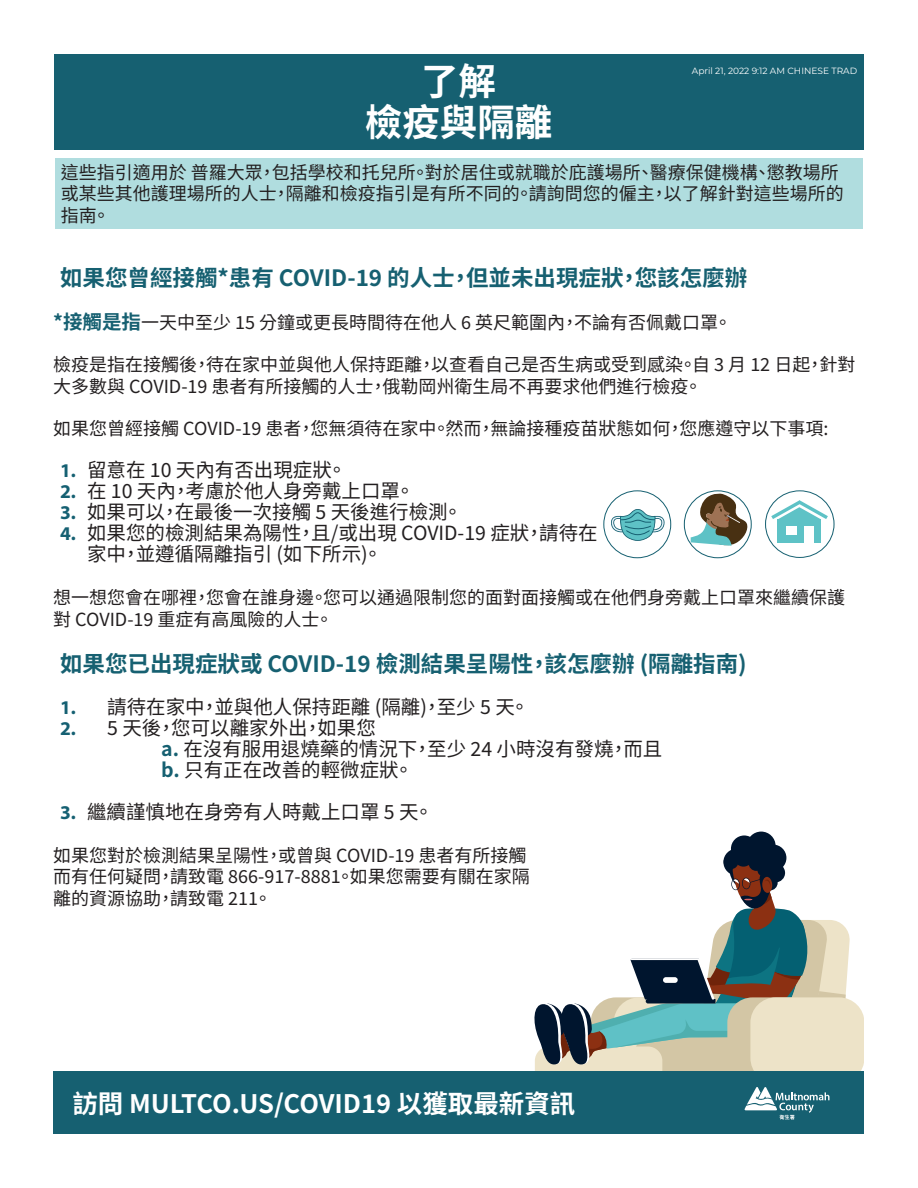
<style>
.page{position:relative;width:918px;height:1188px;background:#fff}
.page>*{position:absolute;margin:0;border:0;box-sizing:border-box;transform-origin:0 0}
.t1{font:700 37.5px "Noto Sans TC";color:#fff}
.t2{font:700 25.5px "Noto Sans TC";color:#fff}
.t3{font:700 22.5px "Noto Sans TC";color:#166071}
.t4{font:19.5px/21px "Noto Sans TC";color:#231f20}
.t5{font:18px/21.6px "Noto Sans TC";color:#231f20}
.t6{font:9px "Montserrat";color:#fff}
.s1{font-weight:700;font-size:19.5px;color:#166071}
.s2{font-family:"Myriad Pro";font-weight:700;color:#156072}
.s3{font-weight:700;color:#166071}
</style>
<div class="page">
<div style="left:54px;top:55px;width:810px;height:95px;background:#166071"></div>
<div style="left:54px;top:1071px;width:810px;height:63px;background:#166071"></div>
<svg style="left:745px;top:1087px;width:84px;height:33px"></svg>
<div style="left:55px;top:158px;width:807px;height:71px;background:#b0dddf"></div>
<div style="left:723px;top:849px;width:27px;height:26px;background:#3f4e61;border-radius:50%"></div>
<div style="left:747px;top:832px;width:29px;height:28px;background:#00152e;border-radius:50%"></div>
<div style="left:760px;top:845px;width:26px;height:26px;background:#00152e;border-radius:50%"></div>
<div style="left:731px;top:835px;width:27px;height:27px;background:#00152e;border-radius:50%"></div>
<svg style="left:534px;top:851px;width:329px;height:220px"></svg>
<div style="left:603px;top:490px;width:68px;height:68px;border:1px solid #166071;border-radius:50%"></div>
<svg style="left:611px;top:509px;width:54px;height:32px"></svg>
<svg style="left:684px;top:491px;width:67px;height:67px"></svg>
<div style="left:684px;top:490px;width:68px;height:68px;border:1px solid #166071;border-radius:50%"></div>
<svg style="left:691px;top:493px;width:58px;height:56px"></svg>
<div style="left:765px;top:490px;width:69px;height:68px;border:1px solid #166071;border-radius:50%"></div>
<div style="left:778px;top:519px;width:43px;height:24px;background:#5ec2c6"></div>
<svg style="left:771px;top:500px;width:57px;height:19px"></svg>
<div style="left:804px;top:526px;width:10px;height:17px;background:#fff"></div>
<div style="left:786px;top:526px;width:11px;height:9px;background:#fff"></div>
<p class="t1" style="left:421px;top:60px;width:76px">了解</p>
<p class="t1" style="left:365px;top:101px;width:189px">檢疫與隔離</p>
<p class="t6" style="left:692px;top:64px;width:167px">April 21, 2022 9:12 AM CHINESE TRAD</p>
<p class="t5" style="left:61px;top:162px;width:784px">這些指引適用於 普羅大眾，包括學校和托兒所。對於居住或就職於庇護場所、醫療保健機構、懲教場所或某些其他護理場所的人士，隔離和檢疫指引是有所不同的。請詢問您的僱主，以了解針對這些場所的指南。</p>
<p class="t3" style="left:60px;top:265px;width:689px">如果您曾經接觸*患有 COVID-19 的人士，但並未出現症狀，您該怎麼辦</p>
<p class="t5" style="left:53px;top:312px;width:680px"><span class="s1">*接觸是指</span>一天中至少 15 分鐘或更長時間待在他人 6 英尺範圍內，不論有否佩戴口罩。</p>
<p class="t5" style="left:53px;top:354px;width:804px">檢疫是指在接觸後，待在家中並與他人保持距離，以查看自己是否生病或受到感染。自 3 月 12 日起，針對大多數與 COVID-19 患者有所接觸的人士，俄勒岡州衛生局不再要求他們進行檢疫。</p>
<p class="t5" style="left:53px;top:418px;width:777px">如果您曾經接觸 COVID-19 患者，您無須待在家中。然而，無論接種疫苗狀態如何，您應遵守以下事項:</p>
<p class="t4" style="left:60px;top:460px;width:288px"><span class="s2">1.</span> 留意在 10 天內有否出現症狀。</p>
<p class="t4" style="left:60px;top:481px;width:356px"><span class="s2">2.</span> 在 10 天內，考慮於他人身旁戴上口罩。</p>
<p class="t4" style="left:60px;top:502px;width:404px"><span class="s2">3.</span> 如果可以，在最後一次接觸 5 天後進行檢測。</p>
<p class="t4" style="left:87px;top:523px;width:512px;text-indent:-27px"><span class="s2">4.</span> 如果您的檢測結果為陽性，且/或出現 COVID-19 症狀，請待在家中，並遵循隔離指引 (如下所示)。</p>
<p class="t5" style="left:53px;top:587px;width:793px">想一想您會在哪裡，您會在誰身邊。您可以通過限制您的面對面接觸或在他們身旁戴上口罩來繼續保護對 COVID-19 重症有高風險的人士。</p>
<p class="t3" style="left:60px;top:651px;width:688px">如果您已出現症狀或 COVID-19 檢測結果呈陽性，該怎麼辦 (隔離指南)</p>
<p class="t4" style="left:60px;top:697px;width:471px"><span class="s2">1.</span> 請待在家中，並與他人保持距離 (隔離)，至少 5 天。</p>
<p class="t4" style="left:60px;top:718px;width:317px"><span class="s2">2.</span> 5 天後，您可以離家外出，如果您</p>
<p class="t4" style="left:161px;top:739px;width:503px"><span class="s3">a.</span> 在沒有服用退燒藥的情況下，至少 24 小時沒有發燒，而且</p>
<p class="t4" style="left:161px;top:760px;width:254px"><span class="s3">b.</span> 只有正在改善的輕微症狀。</p>
<p class="t4" style="left:60px;top:802px;width:375px"><span class="s2">3.</span> 繼續謹慎地在身旁有人時戴上口罩 5 天。</p>
<p class="t5" style="left:53px;top:845px;width:478px">如果您對於檢測結果呈陽性，或曾與 COVID-19 患者有所接觸而有任何疑問，請致電 866-917-8881。如果您需要有關在家隔離的資源協助，請致電 211。</p>
<p class="t2" style="left:72px;top:1090px;width:505px">訪問 MULTCO.US/COVID19 以獲取最新資訊</p>
</div>
